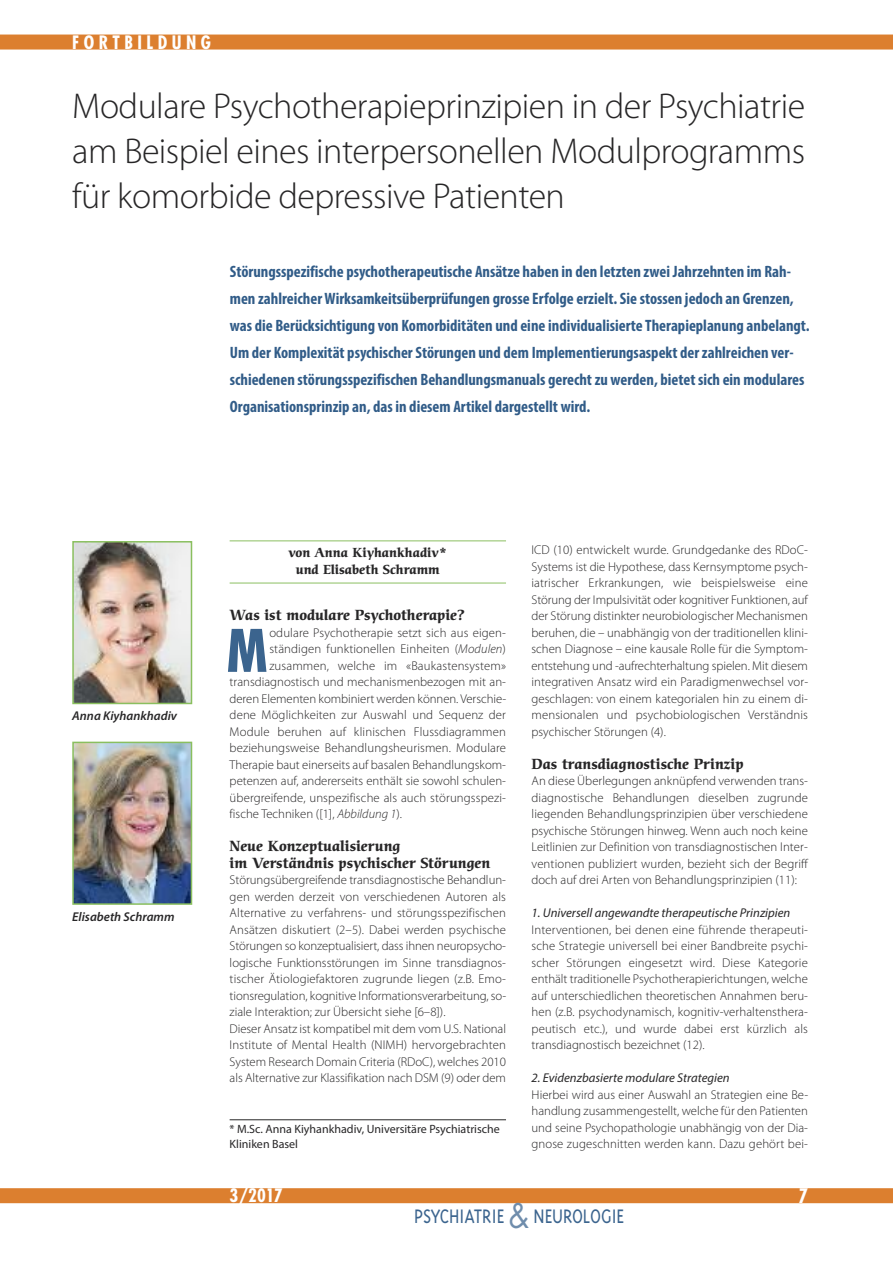
<style>
.page{position:relative;width:893px;height:1263px;background:#fff}
.page>*{position:absolute;margin:0;border:0;box-sizing:border-box;transform-origin:0 0}
.t1{font:700 condensed 57px "Futura";color:#3b648e}
.t2{font:300 36px/45px "Myriad Pro";letter-spacing:-.015em;color:#272627;text-align:justify}
.t3{font:300 22.5px "Triplex";color:#3b648e;scale:.88 1}
.t4{font:700 condensed 19.5px "Futura";color:#fff}
.t5{font:700 condensed 18px "Futura";letter-spacing:.25em;color:#fff}
.t6{font:700 condensed 16.5px/27px "Myriad Pro";color:#315c88}
.t7{font:700 14.25px/16.5px "Cerigo";color:#272627}
.t8{font:300 12.75px/16.5px "Myriad Pro";color:#272627;text-align:justify}
.t9{font:italic 12.75px "Myriad Pro";color:#272627}
.t10{font:700 12.75px/16.5px "Cerigo";color:#272627;text-align:center}
.t11{font:italic 600 12.75px "Myriad Pro";color:#272627}
.t12{font:12px/15px "Myriad Pro";color:#272627}
.s1{font-style:italic}
.s2{font-family:"Futura";font-weight:400;font-size:33px;color:#6f8dac}
</style>
<div class="page">
<div style="left:0;top:35px;width:893px;height:15px;background:#dc7f2f"></div>
<div style="left:0;top:1188px;width:893px;height:15px;background:#dc7f2f"></div>
<hr style="left:230px;top:540px;width:276px;height:2px;background:#b2d596">
<hr style="left:230px;top:582px;width:276px;height:2px;background:#b2d596">
<img style="left:75px;top:544px;width:114px;height:157px">
<div style="left:72px;top:541px;width:120px;height:163px;border:2px solid #8abf5f"></div>
<img style="left:75px;top:745px;width:114px;height:157px">
<div style="left:72px;top:742px;width:120px;height:163px;border:2px solid #8abf5f"></div>
<hr style="left:230px;top:1119px;width:276px;height:1px;background:#272627">
<h3 class="t5" style="left:72px;top:34px;width:140px">FORTBILDUNG</h3>
<h2 class="t2" style="left:72px;top:86px;width:735px">Modulare Psychotherapieprinzipien in der Psychiatrie am Beispiel eines interpersonellen Modulprogramms für komorbide depressive Patienten</h2>
<p class="t6" style="left:230px;top:259px;width:581px">Störungsspezifische psychotherapeutische Ansätze haben in den letzten zwei Jahrzehnten im Rah&shy;men zahlreicherWirksamkeitsüberprüfungen grosse Erfolge erzielt. Sie stossen jedoch an Grenzen, was die Berücksichtigung von Komorbiditäten und eine individualisierte Therapieplanung anbelangt.<br>Um der Komplexität psychischer Störungen und dem Implementierungsaspekt der zahlreichen ver&shy;schiedenen störungsspezifischen Behandlungsmanuals gerecht zu werden, bietet sich ein modulares Organisationsprinzip an, das in diesem Artikel dargestellt wird.</p>
<p class="t11" style="left:72px;top:711px;width:106px">Anna Kiyhankhadiv</p>
<p class="t11" style="left:72px;top:912px;width:104px">Elisabeth Schramm</p>
<p class="t10" style="left:288px;top:546px;width:160px">von Anna Kiyhankhadiv* und Elisabeth Schramm</p>
<p class="t7" style="left:230px;top:608px;width:237px">Was ist modulare Psychotherapie?</p>
<p class="t8" style="left:269px;top:625px;width:238px">odulare Psychotherapie setzt sich aus eigen-</p>
<p class="t8" style="left:269px;top:641px;width:238px">ständigen funktionellen Einheiten (<span class="s1">Modulen</span>)</p>
<p class="t8" style="left:269px;top:658px;width:238px">zusammen, welche im «Baukastensystem»</p>
<p class="t8" style="left:230px;top:674px;width:278px">transdiagnostisch und mechanismenbezogen mit an-</p>
<p class="t8" style="left:230px;top:691px;width:278px">deren Elementen kombiniert werden können. Verschie-</p>
<p class="t8" style="left:230px;top:707px;width:278px">dene Möglichkeiten zur Auswahl und Sequenz der</p>
<p class="t8" style="left:230px;top:724px;width:278px">Module beruhen auf klinischen Flussdiagrammen</p>
<p class="t8" style="left:230px;top:740px;width:278px">beziehungsweise Behandlungsheurismen. Modulare</p>
<p class="t8" style="left:230px;top:757px;width:278px">Therapie baut einerseits auf basalen Behandlungskom-</p>
<p class="t8" style="left:230px;top:773px;width:278px">petenzen auf, andererseits enthält sie sowohl schulen-</p>
<p class="t8" style="left:230px;top:790px;width:278px">übergreifende, unspezifische als auch störungsspezi-</p>
<p class="t8" style="left:230px;top:806px;width:174px">fische Techniken ([1], <span class="s1">Abbildung 1</span>).</p>
<p class="t7" style="left:230px;top:839px;width:262px">Neue Konzeptualisierung<br>im Verständnis psychischer Störungen</p>
<p class="t8" style="left:230px;top:872px;width:278px;text-align:left">Störungsübergreifende transdiagnostische Behandlun&shy;gen werden derzeit von verschiedenen Autoren als Alternative zu verfahrens- und störungsspezifischen Ansätzen diskutiert (2–5). Dabei werden psychische Störungen so konzeptualisiert, dass ihnen neuropsycho&shy;logische Funktionsstörungen im Sinne transdiagnos&shy;tischer Ätiologiefaktoren zugrunde liegen (z.B. Emo&shy;tionsregulation, kognitive Informationsverarbeitung, so&shy;ziale Interaktion; zur Übersicht siehe [6–8]).<br>Dieser Ansatz ist kompatibel mit dem vom U.S. National Institute of Mental Health (NIMH) hervorgebrachten System Research Domain Criteria (RDoC), welches 2010 als Alternative zur Klassifikation nach DSM (9) oder dem</p>
<h1 class="t1" style="left:227px;top:626px;width:43px">M</h1>
<p class="t12" style="left:230px;top:1122px;width:272px">* M.Sc. Anna Kiyhankhadiv, Universitäre Psychiatrische<br>Kliniken Basel</p>
<p class="t8" style="left:531px;top:542px;width:278px">ICD (10) entwickelt wurde. Grundgedanke des RDoC-Systems ist die Hypothese, dass Kernsymptome psych&shy;iatrischer Erkrankungen, wie beispielsweise eine Störung der Impulsivität oder kognitiver Funktionen, auf der Störung distinkter neurobiologischer Mechanismen beruhen, die – unabhängig von der traditionellen klini&shy;schen Diagnose – eine kausale Rolle für die Symptom&shy;entstehung und -aufrechterhaltung spielen. Mit diesem integrativen Ansatz wird ein Paradigmenwechsel vor&shy;geschlagen: von einem kategorialen hin zu einem di&shy;mensionalen und psychobiologischen Verständnis psychischer Störungen (4).</p>
<p class="t7" style="left:531px;top:757px;width:213px">Das transdiagnostische Prinzip</p>
<p class="t8" style="left:531px;top:773px;width:278px">An diese Überlegungen anknüpfend verwenden trans&shy;diagnostische Behandlungen dieselben zugrunde liegenden Behandlungsprinzipien über verschiedene psychische Störungen hinweg. Wenn auch noch keine Leitlinien zur Definition von transdiagnostischen Inter&shy;ventionen publiziert wurden, bezieht sich der Begriff doch auf drei Arten von Behandlungsprinzipien (11):</p>
<p class="t9" style="left:531px;top:908px;width:260px">1. Universell angewandte therapeutische Prinzipien</p>
<p class="t8" style="left:531px;top:922px;width:278px">Interventionen, bei denen eine führende therapeuti&shy;sche Strategie universell bei einer Bandbreite psychi&shy;scher Störungen eingesetzt wird. Diese Kategorie enthält traditionelle Psychotherapierichtungen, welche auf unterschiedlichen theoretischen Annahmen beru&shy;hen (z.B. psychodynamisch, kognitiv-verhaltensthera&shy;peutisch etc.), und wurde dabei erst kürzlich als transdiagnostisch bezeichnet (12).</p>
<p class="t9" style="left:531px;top:1073px;width:200px">2. Evidenzbasierte modulare Strategien</p>
<p class="t8" style="left:531px;top:1087px;width:278px">Hierbei wird aus einer Auswahl an Strategien eine Be&shy;handlung zusammengestellt, welche für den Patienten und seine Psychopathologie unabhängig von der Dia&shy;gnose zugeschnitten werden kann. Dazu gehört bei-</p>
<h3 class="t5" style="left:230px;top:1188px;width:55px">3/2017</h3>
<h3 class="t4" style="left:798px;top:1187px;width:11px">7</h3>
<h3 class="t3" style="left:414px;top:1202px;width:240px">PSYCHIATRIE <span class="s2">&amp;</span> NEUROLOGIE</h3>
</div>
